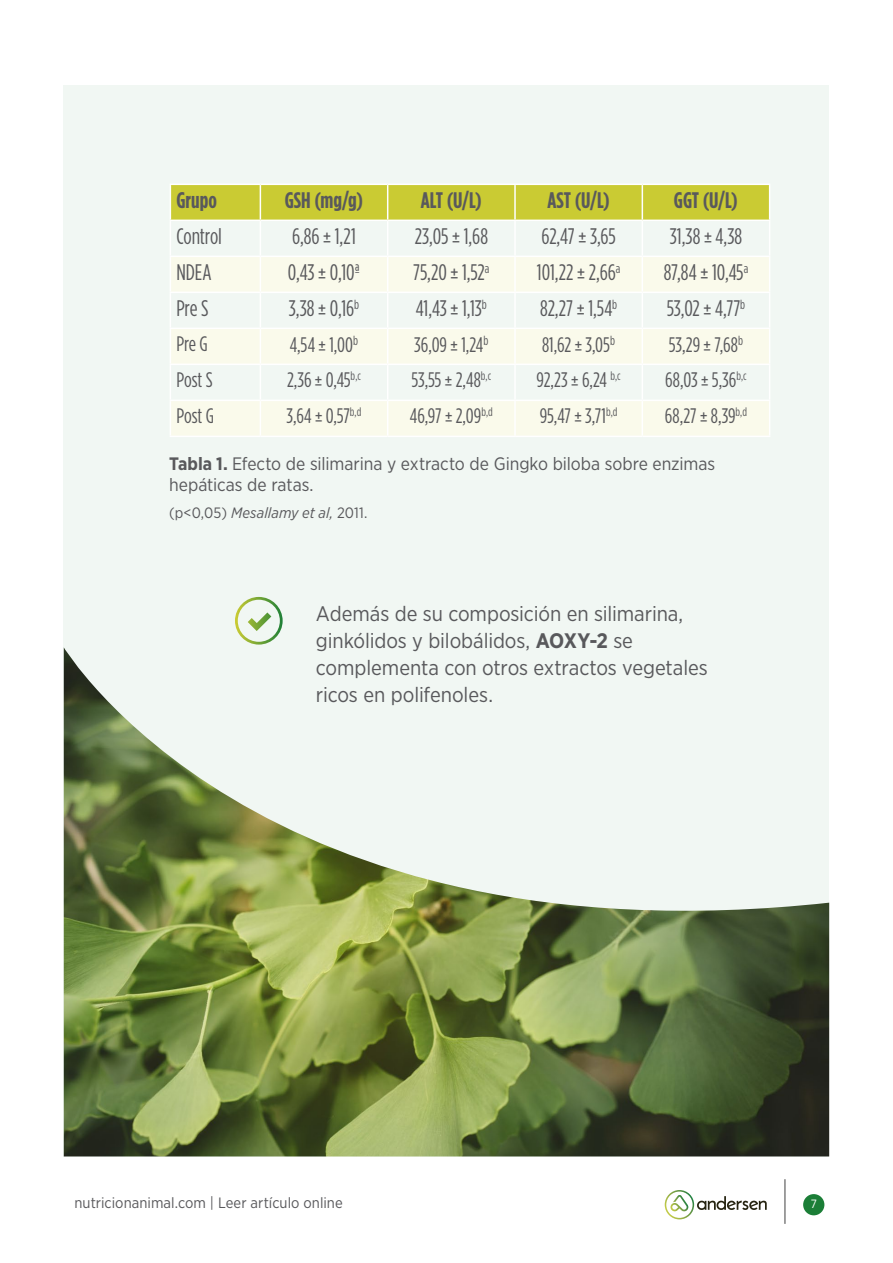
<style>
.page{position:relative;width:893px;height:1263px;background:#fff}
.page>*{position:absolute;margin:0;border:0;box-sizing:border-box;transform-origin:0 0}
.Online_txt{font:22.5px "Gotham Condensed";letter-spacing:-.005em;color:#59595c}
.Online_txt-2{font:700 22.5px "Gotham Condensed";color:#59595c}
.Online_txt-3{font:21px "Gotham Condensed";color:#59595c}
.Online_txt-4{font:21px/27px "Gotham Narrow";letter-spacing:-.005em;color:#59595c}
.Online_txt-5{font:18px/21.6px "Gotham Narrow";letter-spacing:-.005em;color:#59595c}
.t1{font:15px "Gotham Narrow";letter-spacing:.005em;color:#59595c}
.Online_txt-6{font:italic 15px "Gotham Narrow";letter-spacing:.005em;color:#59595c}
.t2{font:12px "Gotham Narrow";color:#fff}
.s1{font-weight:700}
.s2{font-style:normal}
</style>
<div class="page">
<div style="left:803px;top:1194px;width:21px;height:21px;background:#1b7e37;border-radius:50%"></div>
<hr style="left:784px;top:1179px;width:2px;height:45px;background:#808080">
<div style="left:64px;top:85px;width:765px;height:1071px;background:#f1f7f3"></div>
<svg style="left:665px;top:1190px;width:102px;height:29px"></svg>
<div style="left:171px;top:185px;width:598px;height:35px;background:#cacb33"></div>
<svg style="left:171px;top:257px;width:598px;height:179px;fill:#fafaeb"></svg>
<hr style="left:170px;top:184px;width:90px;height:1px;background:#fff">
<hr style="left:170px;top:185px;width:1px;height:35px;background:#fff">
<hr style="left:260px;top:184px;width:128px;height:1px;background:#fff">
<hr style="left:260px;top:185px;width:1px;height:35px;background:#fff">
<hr style="left:388px;top:184px;width:127px;height:1px;background:#fff">
<hr style="left:387px;top:185px;width:1px;height:35px;background:#fff">
<hr style="left:515px;top:184px;width:127px;height:1px;background:#fff">
<hr style="left:514px;top:185px;width:2px;height:35px;background:#fff">
<hr style="left:642px;top:184px;width:128px;height:1px;background:#fff">
<hr style="left:642px;top:185px;width:1px;height:35px;background:#fff">
<hr style="left:769px;top:185px;width:1px;height:35px;background:#fff">
<hr style="left:170px;top:220px;width:90px;height:1px;background:#fff">
<hr style="left:170px;top:221px;width:1px;height:35px;background:#fff">
<hr style="left:260px;top:220px;width:128px;height:1px;background:#fff">
<hr style="left:260px;top:221px;width:1px;height:35px;background:#fff">
<hr style="left:388px;top:220px;width:127px;height:1px;background:#fff">
<hr style="left:387px;top:221px;width:1px;height:35px;background:#fff">
<hr style="left:515px;top:220px;width:127px;height:1px;background:#fff">
<hr style="left:514px;top:221px;width:2px;height:35px;background:#fff">
<hr style="left:642px;top:220px;width:128px;height:1px;background:#fff">
<hr style="left:642px;top:221px;width:1px;height:35px;background:#fff">
<hr style="left:769px;top:221px;width:1px;height:35px;background:#fff">
<hr style="left:170px;top:256px;width:90px;height:1px;background:#fff">
<hr style="left:170px;top:257px;width:1px;height:35px;background:#fff">
<hr style="left:260px;top:256px;width:128px;height:1px;background:#fff">
<hr style="left:260px;top:257px;width:1px;height:35px;background:#fff">
<hr style="left:388px;top:256px;width:127px;height:1px;background:#fff">
<hr style="left:387px;top:257px;width:1px;height:35px;background:#fff">
<hr style="left:515px;top:256px;width:127px;height:1px;background:#fff">
<hr style="left:514px;top:257px;width:2px;height:35px;background:#fff">
<hr style="left:642px;top:256px;width:128px;height:1px;background:#fff">
<hr style="left:642px;top:257px;width:1px;height:35px;background:#fff">
<hr style="left:769px;top:257px;width:1px;height:35px;background:#fff">
<hr style="left:170px;top:292px;width:90px;height:1px;background:#fff">
<hr style="left:170px;top:293px;width:1px;height:35px;background:#fff">
<hr style="left:260px;top:292px;width:128px;height:1px;background:#fff">
<hr style="left:260px;top:293px;width:1px;height:35px;background:#fff">
<hr style="left:388px;top:292px;width:127px;height:1px;background:#fff">
<hr style="left:387px;top:293px;width:1px;height:35px;background:#fff">
<hr style="left:515px;top:292px;width:127px;height:1px;background:#fff">
<hr style="left:514px;top:293px;width:2px;height:35px;background:#fff">
<hr style="left:642px;top:292px;width:128px;height:1px;background:#fff">
<hr style="left:642px;top:293px;width:1px;height:35px;background:#fff">
<hr style="left:769px;top:293px;width:1px;height:35px;background:#fff">
<hr style="left:170px;top:328px;width:90px;height:1px;background:#fff">
<hr style="left:170px;top:329px;width:1px;height:35px;background:#fff">
<hr style="left:260px;top:328px;width:128px;height:1px;background:#fff">
<hr style="left:260px;top:329px;width:1px;height:35px;background:#fff">
<hr style="left:388px;top:328px;width:127px;height:1px;background:#fff">
<hr style="left:387px;top:329px;width:1px;height:35px;background:#fff">
<hr style="left:515px;top:328px;width:127px;height:1px;background:#fff">
<hr style="left:514px;top:329px;width:2px;height:35px;background:#fff">
<hr style="left:642px;top:328px;width:128px;height:1px;background:#fff">
<hr style="left:642px;top:329px;width:1px;height:35px;background:#fff">
<hr style="left:769px;top:329px;width:1px;height:35px;background:#fff">
<hr style="left:170px;top:364px;width:90px;height:1px;background:#fff">
<hr style="left:170px;top:365px;width:1px;height:35px;background:#fff">
<hr style="left:260px;top:364px;width:128px;height:1px;background:#fff">
<hr style="left:260px;top:365px;width:1px;height:35px;background:#fff">
<hr style="left:388px;top:364px;width:127px;height:1px;background:#fff">
<hr style="left:387px;top:365px;width:1px;height:35px;background:#fff">
<hr style="left:515px;top:364px;width:127px;height:1px;background:#fff">
<hr style="left:514px;top:365px;width:2px;height:35px;background:#fff">
<hr style="left:642px;top:364px;width:128px;height:1px;background:#fff">
<hr style="left:642px;top:365px;width:1px;height:35px;background:#fff">
<hr style="left:769px;top:365px;width:1px;height:35px;background:#fff">
<hr style="left:170px;top:400px;width:90px;height:1px;background:#fff">
<hr style="left:170px;top:401px;width:1px;height:35px;background:#fff">
<hr style="left:260px;top:400px;width:128px;height:1px;background:#fff">
<hr style="left:260px;top:401px;width:1px;height:35px;background:#fff">
<hr style="left:388px;top:400px;width:127px;height:1px;background:#fff">
<hr style="left:387px;top:401px;width:1px;height:35px;background:#fff">
<hr style="left:515px;top:400px;width:127px;height:1px;background:#fff">
<hr style="left:514px;top:401px;width:2px;height:35px;background:#fff">
<hr style="left:642px;top:400px;width:128px;height:1px;background:#fff">
<hr style="left:642px;top:401px;width:1px;height:35px;background:#fff">
<hr style="left:769px;top:401px;width:1px;height:35px;background:#fff">
<hr style="left:170px;top:436px;width:90px;height:1px;background:#fff">
<hr style="left:260px;top:436px;width:128px;height:1px;background:#fff">
<hr style="left:388px;top:436px;width:127px;height:1px;background:#fff">
<hr style="left:515px;top:436px;width:127px;height:1px;background:#fff">
<hr style="left:642px;top:436px;width:128px;height:1px;background:#fff">
<img style="left:64px;top:648px;width:765px;height:508px">
<svg style="left:235px;top:597px;width:48px;height:48px"></svg>
<p class="Online_txt-2" style="left:176px;top:187px;width:42px">Grupo</p>
<p class="Online_txt-2" style="left:285px;top:187px;width:80px">GSH (mg/g)</p>
<p class="Online_txt-2" style="left:421px;top:187px;width:63px">ALT (U/L)</p>
<p class="Online_txt-2" style="left:547px;top:187px;width:64px">AST (U/L)</p>
<p class="Online_txt-2" style="left:674px;top:187px;width:66px">GGT (U/L)</p>
<p class="Online_txt" style="left:176px;top:224px;width:47px">Control</p>
<p class="Online_txt" style="left:292px;top:224px;width:65px">6,86 ± 1,21</p>
<p class="Online_txt" style="left:415px;top:224px;width:75px">23,05 ± 1,68</p>
<p class="Online_txt" style="left:542px;top:224px;width:76px">62,47 ± 3,65</p>
<p class="Online_txt" style="left:670px;top:224px;width:74px">31,38 ± 4,38</p>
<p class="Online_txt" style="left:176px;top:260px;width:37px">NDEA</p>
<p class="Online_txt" style="left:288px;top:260px;width:74px">0,43 ± 0,10ª</p>
<p class="Online_txt" style="left:413px;top:260px;width:78px">75,20 ± 1,52<sup>a</sup></p>
<p class="Online_txt" style="left:537px;top:260px;width:85px">101,22 ± 2,66<sup>a</sup></p>
<p class="Online_txt" style="left:664px;top:260px;width:86px">87,84 ± 10,45<sup>a</sup></p>
<p class="Online_txt" style="left:176px;top:296px;width:34px">Pre S</p>
<p class="Online_txt" style="left:289px;top:296px;width:72px">3,38 ± 0,16<sup>b</sup></p>
<p class="Online_txt" style="left:416px;top:296px;width:72px">41,43 ± 1,13<sup>b</sup></p>
<p class="Online_txt" style="left:540px;top:296px;width:79px">82,27 ± 1,54<sup>b</sup></p>
<p class="Online_txt" style="left:667px;top:296px;width:80px">53,02 ± 4,77<sup>b</sup></p>
<p class="Online_txt-3" style="left:176px;top:332px;width:33px">Pre G</p>
<p class="Online_txt-3" style="left:290px;top:333px;width:70px">4,54 ± 1,00<sup>b</sup></p>
<p class="Online_txt-3" style="left:414px;top:333px;width:76px">36,09 ± 1,24<sup>b</sup></p>
<p class="Online_txt-3" style="left:542px;top:333px;width:75px">81,62 ± 3,05<sup>b</sup></p>
<p class="Online_txt-3" style="left:669px;top:333px;width:76px">53,29 ± 7,68<sup>b</sup></p>
<p class="Online_txt-3" style="left:176px;top:368px;width:38px">Post S</p>
<p class="Online_txt-3" style="left:287px;top:368px;width:75px">2,36 ± 0,45<sup>b,c</sup></p>
<p class="Online_txt-3" style="left:411px;top:368px;width:81px">53,55 ± 2,48<sup>b,c</sup></p>
<p class="Online_txt-3" style="left:537px;top:368px;width:86px">92,23 ± 6,24 <sup>b,c</sup></p>
<p class="Online_txt-3" style="left:665px;top:368px;width:83px">68,03 ± 5,36<sup>b,c</sup></p>
<p class="Online_txt-3" style="left:176px;top:404px;width:39px">Post G</p>
<p class="Online_txt-3" style="left:287px;top:404px;width:76px">3,64 ± 0,57<sup>b,d</sup></p>
<p class="Online_txt-3" style="left:410px;top:404px;width:85px">46,97 ± 2,09<sup>b,d</sup></p>
<p class="Online_txt-3" style="left:540px;top:404px;width:79px">95,47 ± 3,71<sup>b,d</sup></p>
<p class="Online_txt-3" style="left:665px;top:404px;width:84px">68,27 ± 8,39<sup>b,d</sup></p>
<p class="Online_txt-5" style="left:169px;top:452px;width:547px"><span class="s1">Tabla 1.</span> Efecto de silimarina y extracto de Gingko biloba sobre enzimas hepáticas de ratas.</p>
<p class="Online_txt-6" style="left:169px;top:504px;width:200px"><span class="s2">(p&lt;0,05)</span> Mesallamy et al, <span class="s2">2011.</span></p>
<p class="Online_txt-4" style="left:316px;top:599px;width:393px">Además de su composición en silimarina, ginkólidos y bilobálidos, <span class="s1">AOXY-2</span> se complementa con otros extractos vegetales ricos en polifenoles.</p>
<p class="t1" style="left:74px;top:1193px;width:270px">nutricionanimal.com | Leer artículo online</p>
<p class="t2" style="left:811px;top:1197px;width:8px">7</p>
</div>
